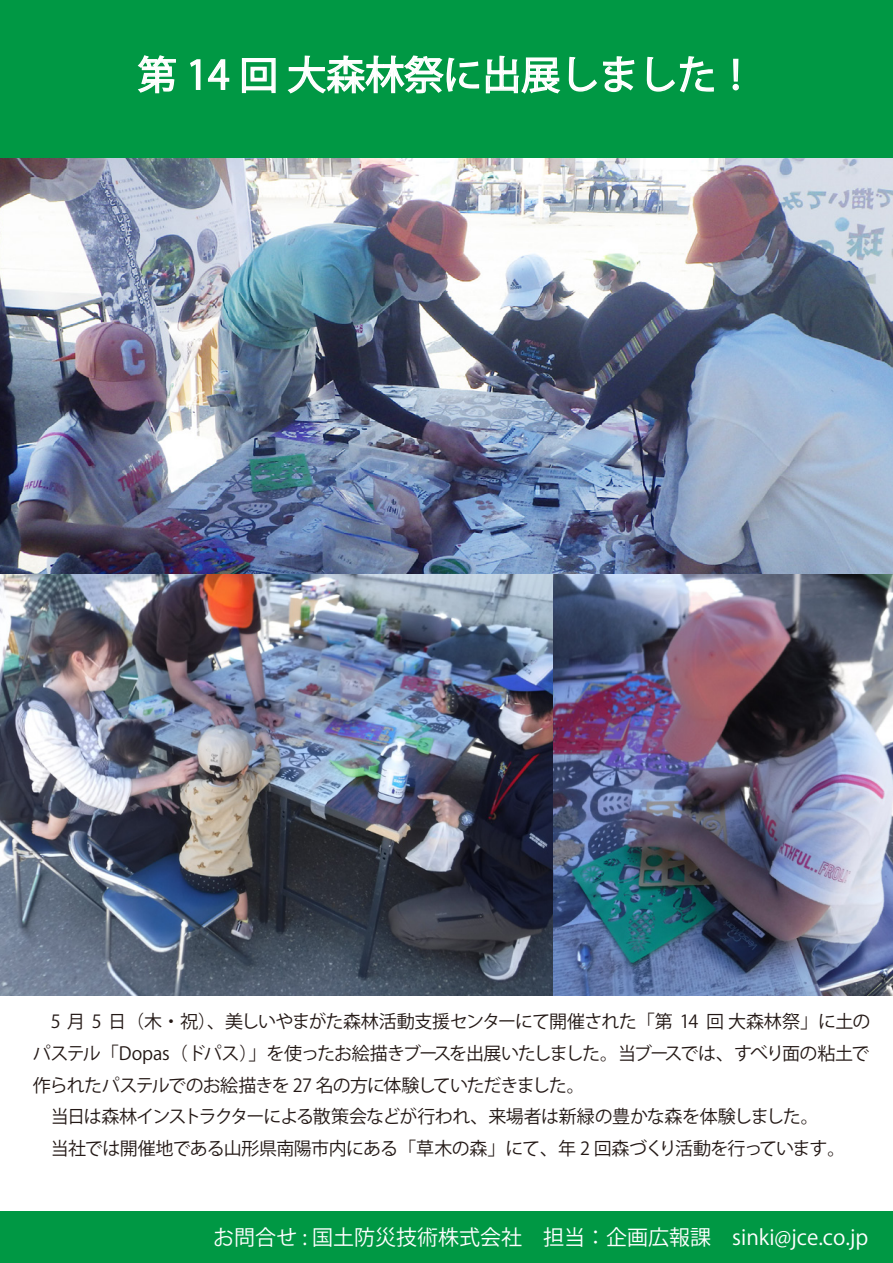
<style>
.page{position:relative;width:893px;height:1263px;background:#fff}
.page>*{position:absolute;margin:0;border:0;box-sizing:border-box;transform-origin:0 0}
.t1{font:39px "Koz Go Pr 6 N";color:#fff}
.t2{font:21px "Koz Go Pr 6 N";color:#fff}
.t3{font:18px/31.5px "Koz Go Pr 6 N";letter-spacing:-.05em;color:#231815}
</style>
<div class="page">
<img style="left:0;top:158px;width:893px;height:416px">
<img style="left:0;top:574px;width:554px;height:422px">
<img style="left:554px;top:574px;width:339px;height:422px">
<div style="left:0;top:0;width:893px;height:158px;background:#009844"></div>
<svg style="left:137px;top:55px;width:39px;height:39px"></svg>
<svg style="left:190px;top:59px;width:11px;height:31px"></svg>
<svg style="left:208px;top:59px;width:22px;height:31px"></svg>
<svg style="left:241px;top:58px;width:35px;height:36px"></svg>
<svg style="left:287px;top:55px;width:274px;height:39px"></svg>
<svg style="left:568px;top:56px;width:67px;height:37px"></svg>
<svg style="left:646px;top:56px;width:68px;height:37px"></svg>
<svg style="left:732px;top:58px;width:7px;height:33px"></svg>
<div style="left:0;top:1211px;width:893px;height:52px;background:#009844"></div>
<h1 class="t1" style="left:138px;top:53px;width:619px">第 14 回 大森林祭に出展しました！</h1>
<p class="t3" style="left:33px;top:1006px;width:839px">　5 月 5 日（木・祝）、美しいやまがた森林活動支援センターにて開催された「第 14 回 大森林祭」に土のパステル「Dopas（ドパス）」を使ったお絵描きブースを出展いたしました。当ブースでは、すべり面の粘土で作られたパステルでのお絵描きを 27 名の方に体験していただきました。<br>　当日は森林インストラクターによる散策会などが行われ、来場者は新緑の豊かな森を体験しました。<br>　当社では開催地である山形県南陽市内にある「草木の森」にて、年 2 回森づくり活動を行っています。</p>
<p class="t2" style="left:213px;top:1225px;width:657px">お問合せ : 国土防災技術株式会社　担当：企画広報課　sinki@jce.co.jp</p>
</div>
